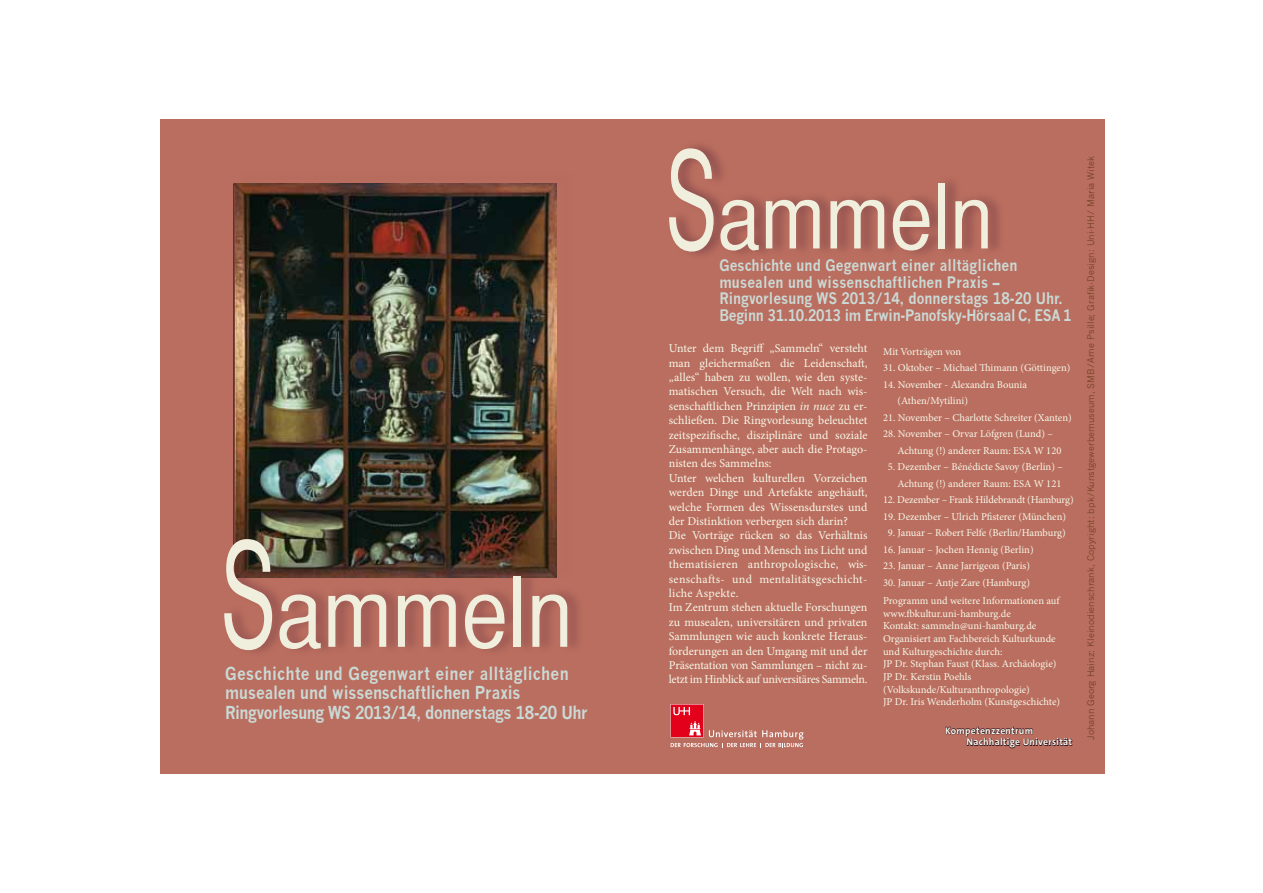
<style>
.page{position:relative;width:1263px;height:893px;background:#fff}
.page>*{position:absolute;margin:0;border:0;box-sizing:border-box;transform-origin:0 0}
.t1{font:96.9px "Helvetica CY Plain";color:#f0efdd;scale:1.05 1}
.t2{font:90px "Helvetica CY Plain";color:#f0efdd;scale:1.05 1}
.t3{font:700 17.55px/19.4px "News Gothic";letter-spacing:-.005em;color:#cadad6;scale:.87 1}
.t4{font:700 15.6px/16.6px "News Gothic";color:#cadad6;scale:.87 1}
.t5{font:12px/14.4px "Minion Pro";color:#f6f7e8}
.t6{font:10.5px/12.6px "Minion Pro";letter-spacing:-.005em;color:#f6f7e8}
.t7{font:700 9.75px/11.7px "The Sans UHH";letter-spacing:.025em;color:#f6f7e8}
.t8{font:9px "News Gothic";letter-spacing:.01em;color:#744124}
.s1{font-size:145.35px}
.s2{font-size:135px}
.s3{font-style:italic}
</style>
<div class="page">
<div style="left:160px;top:119px;width:472px;height:655px;background:#ba6e5f"></div>
<img style="left:235px;top:183px;width:321px;height:347px">
<div style="left:224px;top:530px;width:361px;height:129px;background:#602f3c;opacity:.4"></div>
<div style="left:632px;top:119px;width:472px;height:655px;background:#ba6e5f"></div>
<svg style="left:945px;top:726px;width:128px;height:23px"></svg>
<div style="left:668px;top:139px;width:337px;height:121px;background:#602f3c;opacity:.51"></div>
<svg style="left:670px;top:704px;width:133px;height:44px"></svg>
<h1 class="t1" style="left:220px;top:558px;width:337px"><span class="s1">S</span>ammeln</h1>
<h3 class="t3" style="left:225px;top:664px;width:418px">Geschichte und Gegenwart einer alltäglichen musealen und wissenschaftlichen Praxis<br>Ringvorlesung WS 2013/14, donnerstags 18-20 Uhr</h3>
<h2 class="t2" style="left:665px;top:166px;width:314px"><span class="s2">S</span>ammeln</h2>
<h3 class="t4" style="left:719px;top:257px;width:406px">Geschichte und Gegenwart einer alltäglichen musealen und wissenschaftlichen Praxis – Ringvorlesung WS 2013/14, donnerstags 18-20 Uhr.<br>Beginn 31.10.2013 im Erwin-Panofsky-Hörsaal C, ESA 1</h3>
<p class="t5" style="left:669px;top:341px;width:200px">Unter dem Begriff „Sammeln“ versteht man gleichermaßen die Leidenschaft, „alles“ haben zu wollen, wie den syste&shy;matischen Versuch, die Welt nach wis&shy;senschaftlichen Prinzipien <span class="s3">in nuce</span> zu er&shy;schließen. Die Ringvorlesung beleuchtet zeitspezifische, disziplinäre und soziale Zusammenhänge, aber auch die Protago&shy;nisten des Sammelns:<br>Unter welchen kulturellen Vorzeichen werden Dinge und Artefakte angehäuft, welche Formen des Wissensdurstes und der Distinktion verbergen sich darin?<br>Die Vorträge rücken so das Verhältnis zwischen Ding und Mensch ins Licht und thematisieren anthropologische, wis&shy;senschafts- und mentalitätsgeschicht&shy;liche Aspekte.<br>Im Zentrum stehen aktuelle Forschungen zu musealen, universitären und privaten Sammlungen wie auch konkrete Heraus&shy;forderungen an den Umgang mit und der Präsentation von Sammlungen – nicht zu&shy;letzt im Hinblick auf universitäres Sammeln.</p>
<p class="t6" style="left:883px;top:345px;width:80px">Mit Vorträgen von</p>
<p class="t6" style="left:883px;top:362px;width:189px">31. Oktober – Michael Thimann (Göttingen)</p>
<p class="t6" style="left:897px;top:376px;width:131px;line-height:16.5px;text-indent:-14px">14. November - Alexandra Bounia (Athen/Mytilini)</p>
<p class="t6" style="left:883px;top:411px;width:190px">21. November – Charlotte Schreiter (Xanten)</p>
<p class="t6" style="left:897px;top:426px;width:166px;line-height:16.5px;text-indent:-14px">28. November – Orvar Löfgren (Lund) –<br>Achtung (!) anderer Raum: ESA W 120</p>
<p class="t6" style="left:888px;top:459px;width:177px;line-height:16.5px;text-align:right">5. Dezember – Bénédicte Savoy (Berlin) –<br>Achtung (!) anderer Raum: ESA W 121</p>
<p class="t6" style="left:883px;top:494px;width:192px">12. Dezember – Frank Hildebrandt (Hamburg)</p>
<p class="t6" style="left:883px;top:510px;width:185px">19. Dezember – Ulrich Pfisterer (München)</p>
<p class="t6" style="left:888px;top:527px;width:179px">9. Januar – Robert Felfe (Berlin/Hamburg)</p>
<p class="t6" style="left:883px;top:543px;width:152px">16. Januar – Jochen Hennig (Berlin)</p>
<p class="t6" style="left:883px;top:560px;width:148px">23. Januar – Anne Jarrigeon (Paris)</p>
<p class="t6" style="left:883px;top:573px;width:178px;line-height:18.6px">30. Januar – Antje Zare (Hamburg)<br>Programm und weitere Informationen auf</p>
<p class="t6" style="left:883px;top:607px;width:179px">www.fbkultur.uni-hamburg.de<br>Kontakt: sammeln@uni-hamburg.de Organisiert am Fachbereich Kulturkunde und Kulturgeschichte durch:<br>JP Dr. Stephan Faust (Klass. Archäologie)<br>JP Dr. Kerstin Poehls (Volkskunde/Kulturanthropologie)<br>JP Dr. Iris Wenderholm (Kunstgeschichte)</p>
<p class="t7" style="left:966px;top:725px;width:107px;text-indent:-21px">Kompetenzzentrum<br>Nachhaltige Universität</p>
<p class="t8" style="left:1086px;top:740px;width:585px;rotate:-90deg">Johann Georg Hainz: Kleinodienschrank, Copyright: bpk/Kunstgewerbemuseum, SMB/Arne Psille; Grafik-Design: Uni-HH/ Maria Witek</p>
</div>
